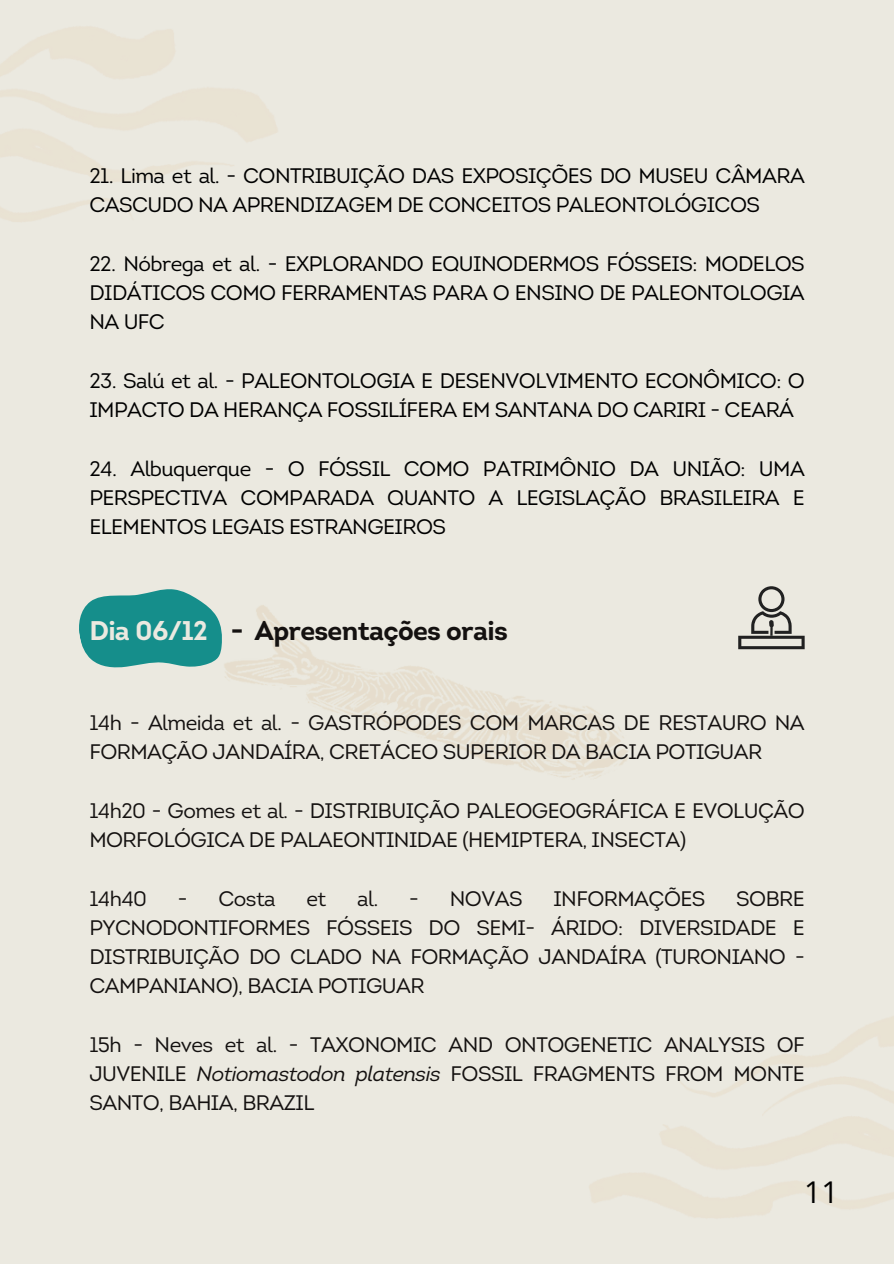
<style>
.page{position:relative;width:894px;height:1264px;background:#fff}
.page>*{position:absolute;margin:0;border:0;box-sizing:border-box;transform-origin:0 0}
.t1{font:30px "Open Sans";color:#000}
.t2{font:700 27px "Intro";letter-spacing:-.025em;color:#141110}
.t3{font:21px/29.2px "Intro";letter-spacing:-.025em;color:#141110}
.t4{font:21px/29.2px "Intro";letter-spacing:-.025em;color:#000}
.s1{color:#ebe9e0}
.s2{font-style:italic}
</style>
<div class="page">
<div style="left:0;top:0;width:893px;height:1263px;background:#ebe9e0"></div>
<svg style="left:79px;top:589px;width:150px;height:92px"></svg>
<svg style="left:738px;top:586px;width:66px;height:63px"></svg>
<p class="t4" style="left:89px;top:163px;width:716px">21. Lima et al. - CONTRIBUIÇÃO DAS EXPOSIÇÕES DO MUSEU CÂMARA<br>CASCUDO NA APRENDIZAGEM DE CONCEITOS PALEONTOLÓGICOS</p>
<p class="t4" style="left:89px;top:251px;width:716px;text-align:justify">22. Nóbrega et al. - EXPLORANDO EQUINODERMOS FÓSSEIS: MODELOS DIDÁTICOS COMO FERRAMENTAS PARA O ENSINO DE PALEONTOLOGIA NA UFC</p>
<p class="t4" style="left:89px;top:368px;width:716px">23. Salú et al. - PALEONTOLOGIA E DESENVOLVIMENTO ECONÔMICO: O<br>IMPACTO DA HERANÇA FOSSILÍFERA EM SANTANA DO CARIRI - CEARÁ</p>
<p class="t4" style="left:89px;top:456px;width:716px;text-align:justify">24. Albuquerque - O FÓSSIL COMO PATRIMÔNIO DA UNIÃO: UMA PERSPECTIVA COMPARADA QUANTO A LEGISLAÇÃO BRASILEIRA E ELEMENTOS LEGAIS ESTRANGEIROS</p>
<p class="t2" style="left:89px;top:619px;width:420px"><span class="s1">Dia 06/12</span> - Apresentações orais</p>
<p class="t3" style="left:89px;top:710px;width:716px">14h - Almeida et al. - GASTRÓPODES COM MARCAS DE RESTAURO NA<br>FORMAÇÃO JANDAÍRA, CRETÁCEO SUPERIOR DA BACIA POTIGUAR</p>
<p class="t3" style="left:89px;top:798px;width:716px">14h20 - Gomes et al. - DISTRIBUIÇÃO PALEOGEOGRÁFICA E EVOLUÇÃO<br>MORFOLÓGICA DE PALAEONTINIDAE (HEMIPTERA, INSECTA)</p>
<p class="t3" style="left:89px;top:885px;width:59px">14h40</p>
<p class="t3" style="left:178px;top:885px;width:99px">- Costa</p>
<p class="t3" style="left:306px;top:885px;width:21px">et</p>
<p class="t3" style="left:357px;top:885px;width:63px">al. -</p>
<p class="t3" style="left:449px;top:885px;width:74px">NOVAS</p>
<p class="t3" style="left:553px;top:885px;width:153px">INFORMAÇÕES</p>
<p class="t3" style="left:89px;top:885px;width:716px;text-align:justify;text-indent:646px">SOBRE PYCNODONTIFORMES FÓSSEIS DO SEMI- ÁRIDO: DIVERSIDADE E DISTRIBUIÇÃO DO CLADO NA FORMAÇÃO JANDAÍRA (TURONIANO - CAMPANIANO), BACIA POTIGUAR</p>
<h2 class="t3" style="left:89px;top:1032px;width:716px;text-align:justify">15h - Neves et al. - TAXONOMIC AND ONTOGENETIC ANALYSIS OF JUVENILE <span class="s2">Notiomastodon platensis</span> FOSSIL FRAGMENTS FROM MONTE SANTO, BAHIA, BRAZIL</h2>
<h1 class="t1" style="left:804px;top:1170px;width:36px">11</h1>
</div>
